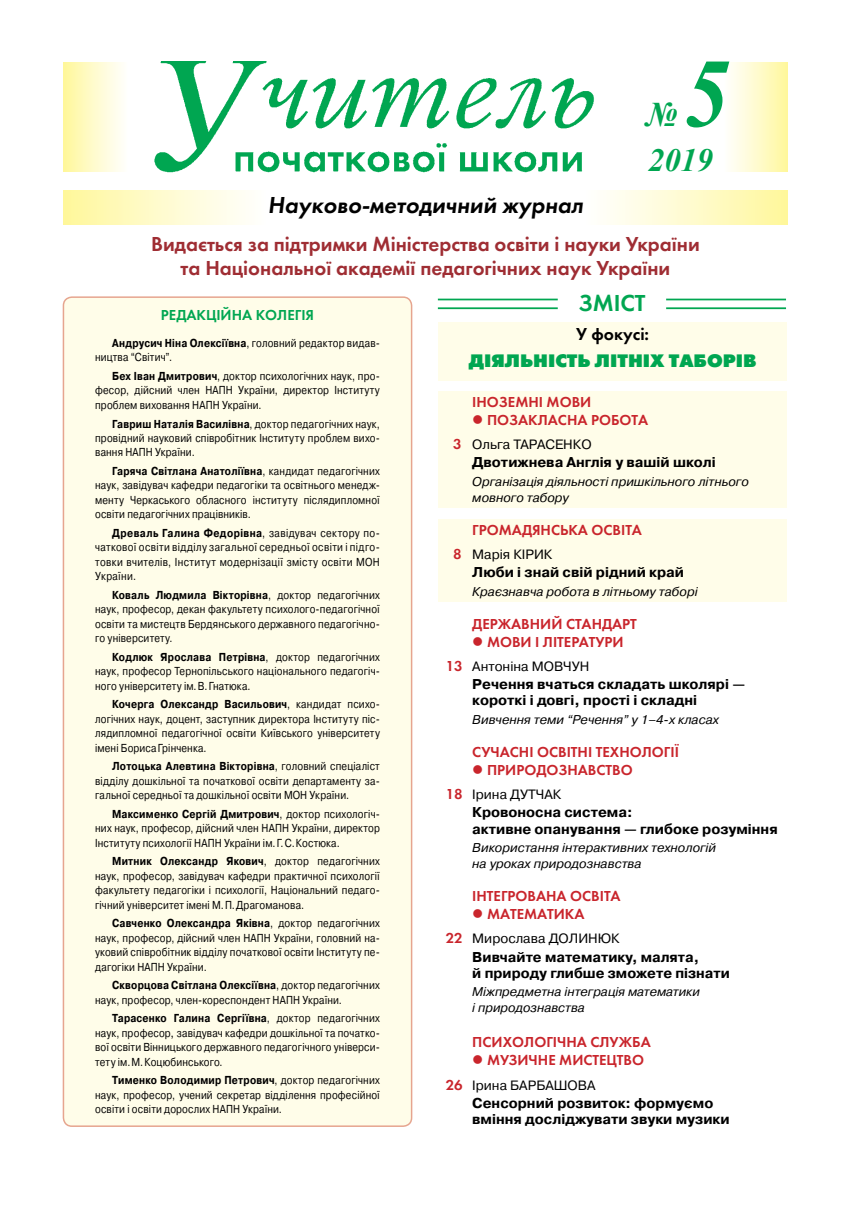
<style>
.page{position:relative;width:851px;height:1212px;background:#fff}
.page>*{position:absolute;margin:0;border:0;box-sizing:border-box;transform-origin:0 0}
.t1{font:italic 700 97.5px "Times New Roman";color:#00a651;scale:.94 1}
.t2{font:italic 700 34.5px "Times New Roman";color:#00a651}
.t3{font:italic 700 32.4px "Times New Roman";color:#00a651}
.Змiст_Рубрика{font:italic 24px "Futura Demi C";color:#000}
.Змiст_Рубрика-2{font:24px "Futura Demi C";color:#00a651}
.Змiст_Рубрика-3{font:21px/24px "Futura Demi C";color:#9f2d33;text-align:center}
.Змiст_Рубрика-4{font:18px "Futuris XC";color:#00a651}
.Змiст_Рубрика-5{font:18px "Futura Demi C";color:#000}
.Змiст_Рубрика-6{font:15px "Futura Demi C";color:#c9252c}
.Змiст_Рубрика-7{font:15px "Futura Demi C";color:#00a651}
.Зміст_назва{font:700 14.25px/16.2px "Pragmatica C";color:#000}
.Змiт_Автор{font:13.5px "Pragmatica C";color:#000}
.Зміст_підзаголовок{font:italic 12.75px/16.2px "Pragmatica C";color:#000}
.Редкол{font:11.55px/14.4px "Pragmatica C";letter-spacing:.015em;color:#000;text-align:justify;scale:.85 1}
.s1{font-family:"Futura Demi C";font-size:15px;color:#c9252c}
.s2{font-weight:700}
</style>
<div class="page">
<div style="left:438px;top:322px;width:349px;height:59px;background:#fffde9"></div>
<div style="left:438px;top:391px;width:349px;height:117px;background:#fffde9"></div>
<div style="left:438px;top:519px;width:349px;height:83px;background:#fffde9"></div>
<img style="left:154px;top:62px;width:440px;height:111px">
<div style="left:64px;top:62px;width:64px;height:109px;background:linear-gradient(to right,#fff79d,#fffffe)"></div>
<div style="left:723px;top:62px;width:64px;height:109px;background:linear-gradient(to right,#fff,#fff7a1)"></div>
<div style="left:584px;top:191px;width:203px;height:33px;background:linear-gradient(to right,#fff,#fff79e)"></div>
<div style="left:64px;top:191px;width:202px;height:33px;background:linear-gradient(to right,#fff79d,#fff)"></div>
<hr style="left:438px;top:307px;width:119px;height:2px;background:#00a651">
<hr style="left:438px;top:299px;width:119px;height:1px;background:#00a651">
<hr style="left:666px;top:307px;width:119px;height:2px;background:#00a651">
<hr style="left:666px;top:299px;width:119px;height:1px;background:#00a651">
<div style="left:63px;top:297px;width:348px;height:829px;background:#fffde9;border-radius:9px"></div>
<div style="left:63px;top:296px;width:349px;height:831px;border:2px solid #e6a58f;border-radius:9px"></div>
<p class="t2" style="left:646px;top:90px;width:33px">№</p>
<p class="t1" style="left:683px;top:25px;width:50px">5</p>
<p class="t3" style="left:648px;top:138px;width:66px">2019</p>
<p class="Змiст_Рубрика" style="left:268px;top:191px;width:317px">Науково-методичний журнал</p>
<p class="Змiст_Рубрика-3" style="left:151px;top:232px;width:550px">Видається за підтримки Міністерства освіти і науки України та Національної академії педагогічних наук України</p>
<p class="Змiст_Рубрика-2" style="left:578px;top:289px;width:69px">ЗМІСТ</p>
<p class="Змiст_Рубрика-5" style="left:576px;top:323px;width:74px">У фокусі:</p>
<p class="Змiст_Рубрика-4" style="left:468px;top:351px;width:289px">ДІЯЛЬНІСТЬ ЛІТНІХ ТАБОРІВ</p>
<p class="Змiст_Рубрика-6" style="left:472px;top:393px;width:120px">ІНОЗЕМНІ МОВИ</p>
<p class="Змiст_Рубрика-6" style="left:472px;top:411px;width:177px">● ПОЗАКЛАСНА РОБОТА</p>
<p class="Змiт_Автор" style="left:453px;top:437px;width:140px"><span class="s1">3</span> Ольга ТАРАСЕНКО</p>
<p class="Зміст_назва" style="left:472px;top:454px;width:245px">Двотижнева Англія у вашій школі</p>
<p class="Зміст_підзаголовок" style="left:472px;top:473px;width:278px">Організація діяльності пришкільного літнього мовного табору</p>
<p class="Змiст_Рубрика-6" style="left:472px;top:521px;width:171px">ГРОМАДЯНСЬКА ОСВІТА</p>
<p class="Змiт_Автор" style="left:453px;top:547px;width:101px"><span class="s1">8</span> Марія КІРИК</p>
<p class="Зміст_назва" style="left:472px;top:564px;width:213px">Люби і знай свій рідний край</p>
<p class="Зміст_підзаголовок" style="left:472px;top:583px;width:227px">Краєзнавча робота в літньому таборі</p>
<p class="Змiст_Рубрика-6" style="left:472px;top:615px;width:166px">ДЕРЖАВНИЙ СТАНДАРТ</p>
<p class="Змiст_Рубрика-6" style="left:472px;top:633px;width:153px">● МОВИ І ЛІТЕРАТУРИ</p>
<p class="Змiт_Автор" style="left:445px;top:659px;width:145px"><span class="s1">13</span> Антоніна МОВЧУН</p>
<p class="Зміст_назва" style="left:472px;top:676px;width:274px">Речення вчаться складать школярі — короткі і довгі, прості і складні</p>
<p class="Зміст_підзаголовок" style="left:472px;top:711px;width:248px">Вивчення теми “Речення” у 1–4-х класах</p>
<p class="Змiст_Рубрика-6" style="left:472px;top:743px;width:208px">СУЧАСНІ ОСВІТНІ ТЕХНОЛОГІЇ</p>
<p class="Змiст_Рубрика-6" style="left:472px;top:761px;width:162px">● ПРИРОДОЗНАВСТВО</p>
<p class="Змiт_Автор" style="left:445px;top:787px;width:117px"><span class="s1">18</span> Ірина ДУТЧАК</p>
<p class="Зміст_назва" style="left:472px;top:804px;width:307px">Кровоносна система:<br>активне опанування — глибоке розуміння</p>
<p class="Зміст_підзаголовок" style="left:472px;top:839px;width:245px">Використання інтерактивних технологій на уроках природознавства</p>
<p class="Змiст_Рубрика-6" style="left:472px;top:887px;width:150px">ІНТЕГРОВАНА ОСВІТА</p>
<p class="Змiст_Рубрика-6" style="left:472px;top:905px;width:114px">● МАТЕМАТИКА</p>
<p class="Змiт_Автор" style="left:445px;top:931px;width:175px"><span class="s1">22</span> Мирослава ДОЛИНЮК</p>
<p class="Зміст_назва" style="left:472px;top:949px;width:259px">Вивчайте математику, малята,<br>й природу глибше зможете пізнати</p>
<p class="Зміст_підзаголовок" style="left:472px;top:984px;width:229px">Міжпредметна інтеграція математики і природознавства</p>
<p class="Змiст_Рубрика-6" style="left:472px;top:1034px;width:180px">ПСИХОЛОГІЧНА СЛУЖБА</p>
<p class="Змiст_Рубрика-6" style="left:472px;top:1052px;width:173px">● МУЗИЧНЕ МИСТЕЦТВО</p>
<p class="Змiт_Автор" style="left:445px;top:1078px;width:151px"><span class="s1">26</span> Ірина БАРБАШОВА</p>
<p class="Зміст_назва" style="left:472px;top:1095px;width:259px">Сенсорний розвиток: формуємо вміння досліджувати звуки музики</p>
<p class="Змiст_Рубрика-7" style="left:161px;top:306px;width:155px">РЕДАКЦІЙНА КОЛЕГІЯ</p>
<p class="Редкол" style="left:95px;top:336px;width:336px;text-indent:17px"><span class="s2">Андрусич Ніна Олексіївна</span>, головний редактор видав&shy;ництва “Світич”.</p>
<p class="Редкол" style="left:95px;top:369px;width:336px;text-indent:17px"><span class="s2">Бех Іван Дмитрович</span>, доктор психологічних наук, про&shy;фесор, дійсний член НАПН України, директор Інституту проблем виховання НАПН України.</p>
<p class="Редкол" style="left:95px;top:416px;width:336px;text-indent:17px"><span class="s2">Гавриш Наталія Василівна</span>, доктор педагогічних наук, провідний науковий співробітник Інституту проблем вихо&shy;вання НАПН України.</p>
<p class="Редкол" style="left:95px;top:464px;width:336px;text-indent:17px"><span class="s2">Гаряча Світлана Анатоліївна</span>, кандидат педагогічних наук, завідувач кафедри педагогіки та освітнього менедж&shy;менту Черкаського обласного інституту післядипломної освіти педагогічних працівників.</p>
<p class="Редкол" style="left:95px;top:526px;width:336px;text-indent:17px"><span class="s2">Древаль Галина Федорівна</span>, завідувач сектору по&shy;чаткової освіти відділу загальної середньої освіти і підго&shy;товки вчителів, Інститут модернізації змісту освіти МОН України.</p>
<p class="Редкол" style="left:95px;top:588px;width:336px;text-indent:17px"><span class="s2">Коваль Людмила Вікторівна</span>, доктор педагогічних наук, професор, декан факультету психолого-педагогічної освіти та мистецтв Бердянського державного педагогічно&shy;го університету.</p>
<p class="Редкол" style="left:95px;top:650px;width:336px;text-indent:17px"><span class="s2">Кодлюк Ярослава Петрівна</span>, доктор педагогічних наук, професор Тернопільського національного педагогіч&shy;ного університету ім.В.Гнатюка.</p>
<p class="Редкол" style="left:95px;top:697px;width:336px;text-indent:17px"><span class="s2">Кочерга Олександр Васильович</span>, кандидат психо&shy;логічних наук, доцент, заступник директора -Інституту піс&shy;лядипломної педагогічної освіти Київського університету імені БорисаГрінченка.</p>
<p class="Редкол" style="left:95px;top:759px;width:336px;text-indent:17px"><span class="s2">Лотоцька Алевтина Вікторівна</span>, головний спеціаліст відділу дошкільної та початкової освіти департаменту за&shy;гальної середньої та дошкільної освіти МОН України.</p>
<p class="Редкол" style="left:95px;top:807px;width:336px;text-indent:17px"><span class="s2">Максименко Сергій Дмитрович</span>, доктор психологіч&shy;них наук, професор, дійсний член НАПН України, директор Інституту психології НАПН України ім.Г.С.Костюка.</p>
<p class="Редкол" style="left:95px;top:854px;width:336px;text-indent:17px"><span class="s2">Митник Олександр Якович</span>, доктор педагогічних наук, професор, завідувач кафедри практичної психології факультету педагогіки і психології, Національний педаго&shy;гічний університет імені М.П.Драгоманова.</p>
<p class="Редкол" style="left:95px;top:916px;width:336px;text-indent:17px"><span class="s2">Савченко Олександра Яківна</span>, доктор педагогічних наук, професор, дійсний член НАПН України, головний на&shy;уковий співробітник відділу початкової освіти Інституту пе&shy;дагогіки НАПН України.</p>
<p class="Редкол" style="left:95px;top:978px;width:336px;text-indent:17px"><span class="s2">Скворцова Світлана Олексіївна</span>, доктор педагогічних наук, професор, член-кореспондент НАПН України.</p>
<p class="Редкол" style="left:95px;top:1011px;width:336px;text-indent:17px"><span class="s2">Тарасенко Галина Сергіївна</span>, доктор педагогічних наук, професор, завідувач кафедри -дошкільної та початко&shy;вої освіти Вінницького державного педагогічного універси&shy;тету ім.М.Коцюбинського.</p>
<p class="Редкол" style="left:95px;top:1073px;width:336px;text-indent:17px"><span class="s2">Тименко Володимир Петрович</span>, доктор педагогічних наук, професор, учений секретар відділення професійної освіти і освіти дорослих НАПН України.</p>
</div>
